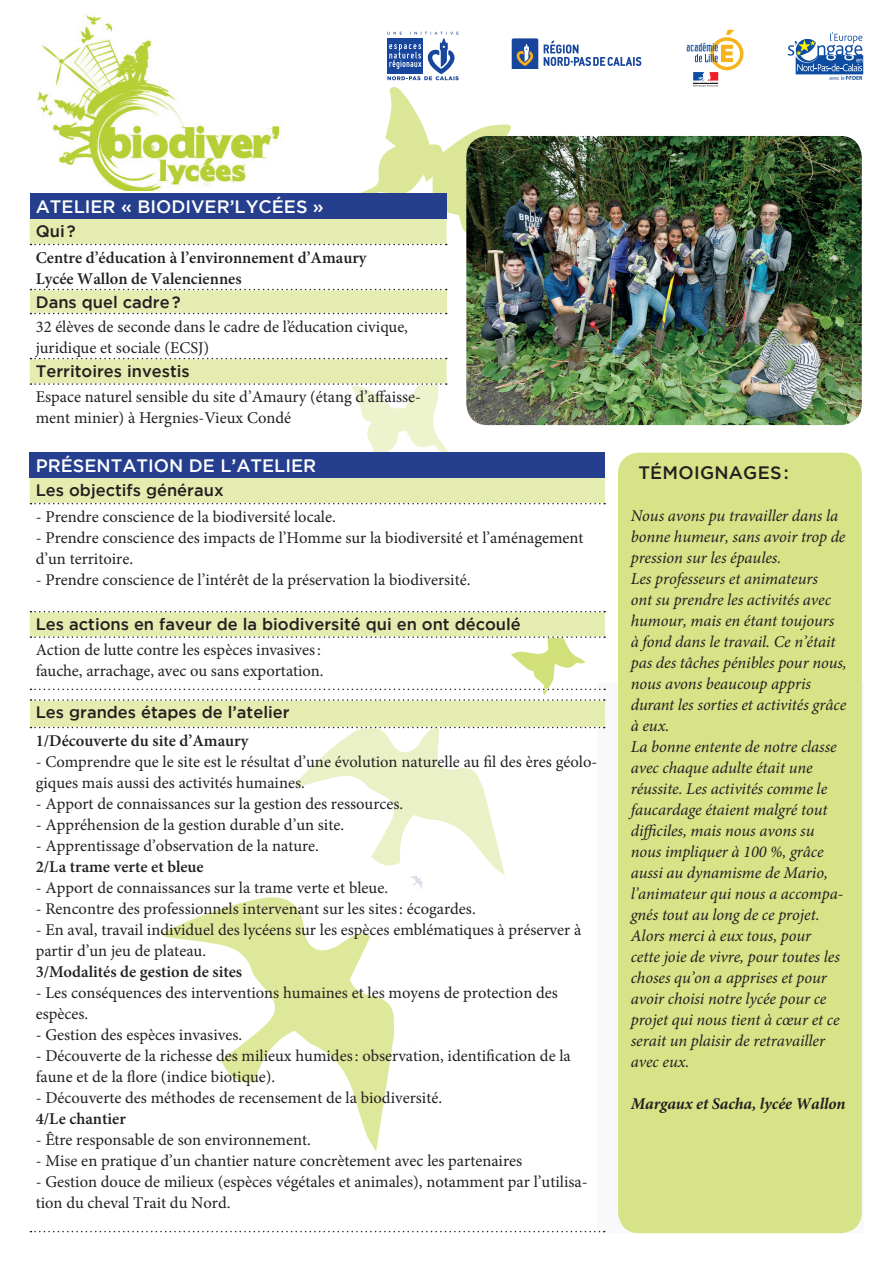
<style>
.page{position:relative;width:893px;height:1263px;background:#fff}
.page>*{position:absolute;margin:0;border:0;box-sizing:border-box;transform-origin:0 0}
.t1{font:500 18px "Gotham";color:#fff}
.t2{font:500 18px "Gotham";letter-spacing:.015em;color:#231f20}
.t3{font:16.5px/21px "Minion Pro";color:#231f20}
.t4{font:italic 16.5px/21px "Minion Pro";letter-spacing:-.005em;color:#231f20}
.t5{font:600 16.5px/21px "Minion Pro";color:#231f20}
.t6{font:500 16.5px "Gotham";color:#231f20}
.t7{font:italic 700 16.5px "Minion Pro";letter-spacing:-.005em;color:#231f20}
</style>
<div class="page">
<svg style="left:164px;top:897px;width:230px;height:255px"></svg>
<img style="left:37px;top:15px;width:243px;height:176px">
<svg style="left:361px;top:87px;width:150px;height:148px"></svg>
<div style="left:30px;top:193px;width:416px;height:26px;background:#253f8e"></div>
<svg style="left:30px;top:219px;width:416px;height:165px"></svg>
<div style="left:30px;top:289px;width:416px;height:25px;background:#e5edb2"></div>
<svg style="left:31px;top:244px;width:416px;height:1px"></svg>
<svg style="left:31px;top:289px;width:416px;height:1px"></svg>
<svg style="left:31px;top:313px;width:416px;height:1px"></svg>
<svg style="left:31px;top:358px;width:416px;height:1px"></svg>
<svg style="left:31px;top:372px;width:417px;height:81px"></svg>
<div style="left:597px;top:682px;width:267px;height:551px;background:#f9f9fb"></div>
<div style="left:618px;top:453px;width:244px;height:780px;background:#d6e386;border-radius:21px"></div>
<img style="left:466px;top:136px;width:396px;height:289px">
<svg style="left:687px;top:30px;width:56px;height:57px"></svg>
<svg style="left:511px;top:38px;width:131px;height:31px"></svg>
<svg style="left:387px;top:32px;width:72px;height:48px"></svg>
<svg style="left:788px;top:32px;width:75px;height:48px"></svg>
<div style="left:30px;top:453px;width:575px;height:25px;background:#253f8e"></div>
<svg style="left:30px;top:478px;width:575px;height:159px"></svg>
<svg style="left:31px;top:503px;width:574px;height:1px"></svg>
<svg style="left:31px;top:611px;width:574px;height:1px"></svg>
<div style="left:30px;top:700px;width:574px;height:27px;background:#e4ecaf"></div>
<svg style="left:31px;top:1231px;width:574px;height:1px"></svg>
<svg style="left:31px;top:620px;width:574px;height:81px"></svg>
<svg style="left:31px;top:724px;width:574px;height:165px"></svg>
<p class="t1" style="left:36px;top:196px;width:290px">ATELIER « BIODIVER’LYCÉES »</p>
<p class="t6" style="left:36px;top:222px;width:41px">Qui?</p>
<p class="t5" style="left:36px;top:247px;width:332px">Centre d’éducation à l’environnement d’Amaury<br>Lycée Wallon de Valenciennes</p>
<p class="t6" style="left:36px;top:292px;width:146px">Dans quel cadre?</p>
<p class="t3" style="left:36px;top:316px;width:374px">32 élèves de seconde dans le cadre de l’éducation civique, juridique et sociale (ECSJ)</p>
<p class="t6" style="left:36px;top:361px;width:156px">Territoires investis</p>
<p class="t3" style="left:36px;top:386px;width:387px">Espace naturel sensible du site d’Amaury (étang d’affaisse&shy;ment minier) à Hergnies-Vieux Condé</p>
<p class="t1" style="left:36px;top:455px;width:282px">PRÉSENTATION DE L’ATELIER</p>
<p class="t6" style="left:36px;top:481px;width:189px">Les objectifs généraux</p>
<p class="t3" style="left:36px;top:506px;width:302px">- Prendre conscience de la biodiversité locale.</p>
<p class="t3" style="left:36px;top:527px;width:549px">- Prendre conscience des impacts de l’Homme sur la biodiversité et l’aménagement d’un territoire.</p>
<p class="t3" style="left:36px;top:569px;width:436px">- Prendre conscience de l’intérêt de la préservation la biodiversité.</p>
<p class="t6" style="left:36px;top:614px;width:487px">Les actions en faveur de la biodiversité qui en ont découlé</p>
<p class="t3" style="left:36px;top:639px;width:289px">Action de lutte contre les espèces invasives: fauche, arrachage, avec ou sans exportation.</p>
<p class="t6" style="left:36px;top:703px;width:255px">Les grandes étapes de l’atelier</p>
<p class="t5" style="left:36px;top:730px;width:214px">1/Découverte du site d’Amaury</p>
<p class="t3" style="left:36px;top:751px;width:563px">- Comprendre que le site est le résultat d’une évolution naturelle au fil des ères géolo&shy;giques mais aussi des activités humaines.</p>
<p class="t3" style="left:36px;top:793px;width:369px">- Apport de connaissances sur la gestion des ressources.</p>
<p class="t3" style="left:36px;top:814px;width:310px">- Appréhension de la gestion durable d’un site.</p>
<p class="t3" style="left:36px;top:835px;width:285px">- Apprentissage d’observation de la nature.</p>
<p class="t5" style="left:36px;top:856px;width:170px">2/La trame verte et bleue</p>
<p class="t3" style="left:36px;top:877px;width:354px">- Apport de connaissances sur la trame verte et bleue.</p>
<p class="t3" style="left:36px;top:898px;width:442px">- Rencontre des professionnels intervenant sur les sites: écogardes.</p>
<p class="t3" style="left:36px;top:919px;width:547px">- En aval, travail individuel des lycéens sur les espèces emblématiques à préserver à partir d’un jeu de plateau.</p>
<p class="t5" style="left:36px;top:961px;width:208px">3/Modalités de gestion de sites</p>
<p class="t3" style="left:36px;top:982px;width:524px">- Les conséquences des interventions humaines et les moyens de protection des espèces.</p>
<p class="t3" style="left:36px;top:1024px;width:208px">- Gestion des espèces invasives.</p>
<p class="t3" style="left:36px;top:1045px;width:537px">- Découverte de la richesse des milieux humides: observation, identification de la faune et de la flore (indice biotique).</p>
<p class="t3" style="left:36px;top:1087px;width:408px">- Découverte des méthodes de recensement de la biodiversité.</p>
<p class="t5" style="left:36px;top:1108px;width:92px">4/Le chantier</p>
<p class="t3" style="left:36px;top:1129px;width:277px">- Être responsable de son environnement.</p>
<p class="t3" style="left:36px;top:1150px;width:488px">- Mise en pratique d’un chantier nature concrètement avec les partenaires</p>
<p class="t3" style="left:36px;top:1171px;width:553px">- Gestion douce de milieux (espèces végétales et animales), notamment par l’utilisa&shy;tion du cheval Trait du Nord.</p>
<p class="t2" style="left:638px;top:462px;width:152px">TÉMOIGNAGES:</p>
<p class="t4" style="left:631px;top:505px;width:217px">Nous avons pu travailler dans la bonne humeur, sans avoir trop de pression sur les épaules.<br>Les professeurs et animateurs<br>ont su prendre les activités avec humour, mais en étant toujours<br>à fond dans le travail. Ce n’était pas des tâches pénibles pour nous, nous avons beaucoup appris durant les sorties et activités grâce à eux.<br>La bonne entente de notre classe avec chaque adulte était une réussite. Les activités comme le faucardage étaient malgré tout difficiles, mais nous avons su nous impliquer à 100 %, grâce aussi au dynamisme de Mario, l’animateur qui nous a accompa&shy;gnés tout au long de ce projet.<br>Alors merci à eux tous, pour<br>cette joie de vivre, pour toutes les choses qu’on a apprises et pour avoir choisi notre lycée pour ce projet qui nous tient à cœur et ce serait un plaisir de retravailler avec eux.</p>
<p class="t7" style="left:631px;top:1092px;width:216px">Margaux et Sacha, lycée Wallon</p>
</div>
